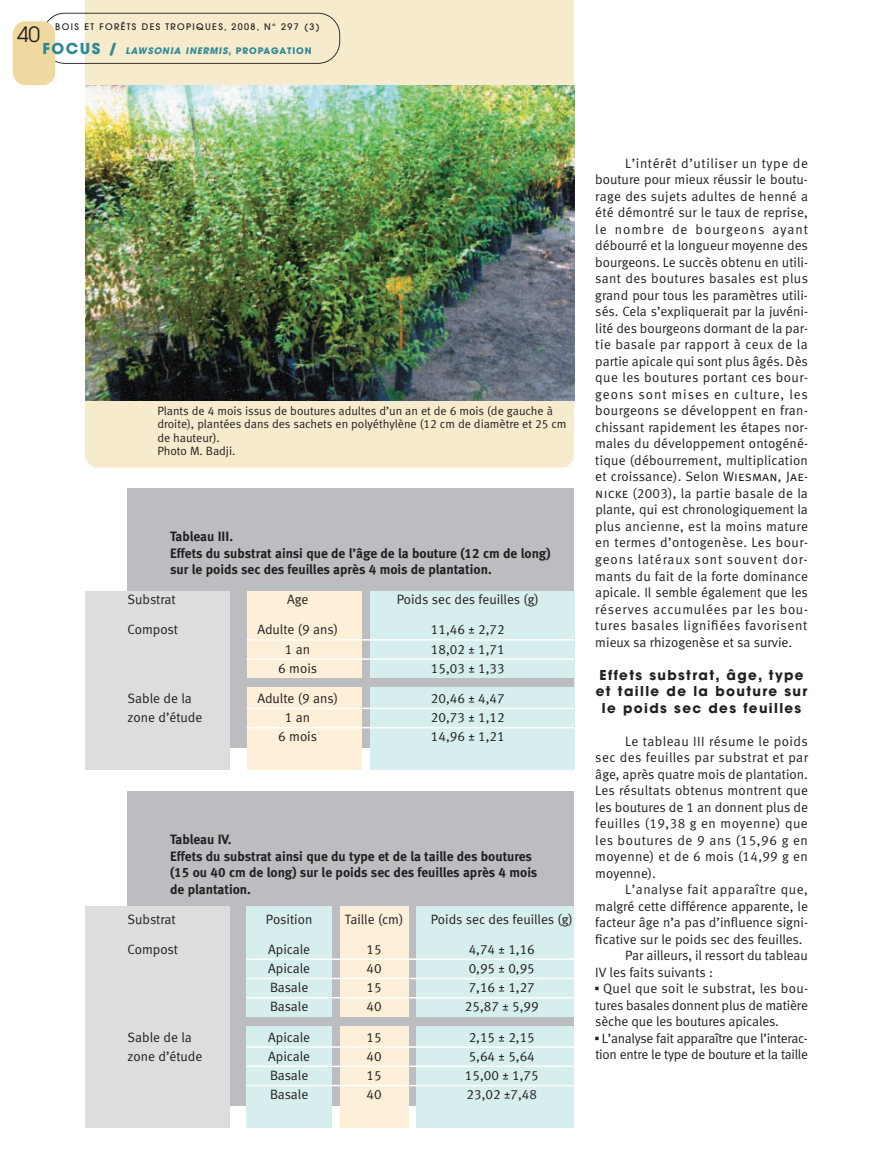
<style>
.page{position:relative;width:893px;height:1149px;background:#fff}
.page>*{position:absolute;margin:0;border:0;box-sizing:border-box;transform-origin:0 0}
.t1{font:21px "Avant Garde";color:#231f20}
.t2{font:13.5px/16.5px "Meta Normal LF";color:#231f20;text-align:justify}
.t3{font:13.5px/16.5px "Meta Bold LF";color:#231f20}
.t4{font:13.5px/16.5px "Meta Normal LF";letter-spacing:-.02em;color:#231f20}
.t5{font:700 13.5px/16.5px "Avant Garde";letter-spacing:.1em;color:#231f20;text-align:center}
.t6{font:13.5px "Meta Normal LF";letter-spacing:.04em;color:#231f20}
.t7{font:12px/13.5px "Meta Normal LF";color:#231f20}
.t8{font:500 9px "Avant Garde";letter-spacing:.15em;color:#231f20}
.t9{font:italic 700 9px "Avant Garde";letter-spacing:.1em;color:#2c8993}
.s1{font-style:normal;font-size:15px}
.s2{font-style:normal}
.s3{font-family:"Meta Normal LF Caps"}
.s4{font-family:"Universal Newswith Comm Pi"}
</style>
<div class="page">
<div style="left:128px;top:488px;width:446px;height:260px;background:#bcbdc0"></div>
<div style="left:85px;top:590px;width:145px;height:179px;background:#dcdddf"></div>
<div style="left:247px;top:590px;width:114px;height:179px;background:#feefd8"></div>
<div style="left:370px;top:590px;width:204px;height:179px;background:#d6eeed"></div>
<div style="left:238px;top:678px;width:336px;height:8px;background:#bcbdc0"></div>
<hr style="left:247px;top:639px;width:327px;height:1px;background:#fff">
<hr style="left:247px;top:658px;width:327px;height:1px;background:#fff">
<hr style="left:247px;top:707px;width:327px;height:2px;background:#fff">
<hr style="left:247px;top:726px;width:327px;height:2px;background:#fff">
<div style="left:128px;top:791px;width:446px;height:314px;background:#bcbdc0"></div>
<div style="left:85px;top:906px;width:145px;height:221px;background:#dcdddf"></div>
<div style="left:247px;top:906px;width:85px;height:221px;background:#d6eeed"></div>
<div style="left:340px;top:906px;width:68px;height:221px;background:#feefd8"></div>
<div style="left:417px;top:906px;width:157px;height:221px;background:#d6eeed"></div>
<div style="left:238px;top:1016px;width:336px;height:9px;background:#bcbdc0"></div>
<hr style="left:247px;top:958px;width:327px;height:1px;background:#fff">
<hr style="left:247px;top:977px;width:327px;height:1px;background:#fff">
<hr style="left:247px;top:996px;width:327px;height:2px;background:#fff">
<hr style="left:247px;top:1045px;width:327px;height:2px;background:#fff">
<hr style="left:247px;top:1065px;width:327px;height:1px;background:#fff">
<hr style="left:247px;top:1084px;width:327px;height:1px;background:#fff">
<div style="left:85px;top:0;width:489px;height:467px;background:#f6ebcd"></div>
<img style="left:85px;top:85px;width:489px;height:315px">
<svg style="left:46px;top:13px;width:294px;height:51px;background:#efe6cc"></svg>
<div style="left:13px;top:21px;width:42px;height:64px;background:#f0d9a0;border-radius:13px"></div>
<h1 class="t1" style="left:17px;top:26px;width:25px">40</h1>
<p class="t8" style="left:55px;top:23px;width:266px">BOIS ET FORÊTS DES TROPIQUES, 2008, N° 297 (3)</p>
<p class="t9" style="left:43px;top:47px;width:271px"><span class="s1">FOCUS /</span> LAWSONIA INERMIS<span class="s2">, PROPAGATION</span></p>
<p class="t7" style="left:157px;top:405px;width:411px">Plants de 4 mois issus de boutures adultes d’un an et de 6 mois (de gauche à droite), plantées dans des sachets en polyéthylène (12 cm de diamètre et 25 cm de hauteur).<br>Photo M. Badji.</p>
<p class="t3" style="left:170px;top:529px;width:382px">Tableau III.<br>Effets du substrat ainsi que de l’âge de la bouture (12 cm de long) sur le poids sec des feuilles après 4 mois de plantation.</p>
<p class="t2" style="left:128px;top:592px;width:50px">Substrat</p>
<p class="t2" style="left:287px;top:592px;width:23px">Age</p>
<p class="t2" style="left:397px;top:592px;width:144px">Poids sec des feuilles (g)</p>
<p class="t2" style="left:128px;top:622px;width:52px">Compost</p>
<p class="t2" style="left:257px;top:622px;width:82px">Adulte (9 ans)</p>
<p class="t2" style="left:431px;top:622px;width:75px">11,46 ± 2,72</p>
<p class="t2" style="left:285px;top:641px;width:27px">1 an</p>
<p class="t2" style="left:431px;top:641px;width:75px">18,02 ± 1,71</p>
<p class="t2" style="left:278px;top:661px;width:40px">6 mois</p>
<p class="t2" style="left:431px;top:661px;width:75px">15,03 ± 1,33</p>
<p class="t2" style="left:128px;top:691px;width:66px">Sable de la</p>
<p class="t2" style="left:257px;top:691px;width:82px">Adulte (9 ans)</p>
<p class="t2" style="left:431px;top:691px;width:75px">20,46 ± 4,47</p>
<p class="t2" style="left:128px;top:710px;width:76px">zone d’étude</p>
<p class="t2" style="left:285px;top:710px;width:27px">1 an</p>
<p class="t2" style="left:431px;top:710px;width:75px">20,73 ± 1,12</p>
<p class="t2" style="left:278px;top:729px;width:40px">6 mois</p>
<p class="t2" style="left:431px;top:729px;width:75px">14,96 ± 1,21</p>
<p class="t3" style="left:170px;top:832px;width:369px">Tableau IV.<br>Effets du substrat ainsi que du type et de la taille des boutures (15 ou 40 cm de long) sur le poids sec des feuilles après 4 mois de plantation.</p>
<p class="t2" style="left:128px;top:911px;width:50px">Substrat</p>
<p class="t2" style="left:266px;top:911px;width:48px">Position</p>
<p class="t2" style="left:345px;top:911px;width:60px">Taille (cm)</p>
<p class="t2" style="left:431px;top:911px;width:144px">Poids sec des feuilles (g)</p>
<p class="t2" style="left:128px;top:941px;width:52px">Compost</p>
<p class="t2" style="left:268px;top:941px;width:44px">Apicale</p>
<p class="t2" style="left:367px;top:941px;width:17px">15</p>
<p class="t2" style="left:469px;top:941px;width:68px">4,74 ± 1,16</p>
<p class="t2" style="left:268px;top:960px;width:44px">Apicale</p>
<p class="t2" style="left:367px;top:960px;width:17px">40</p>
<p class="t2" style="left:469px;top:960px;width:68px">0,95 ± 0,95</p>
<p class="t2" style="left:270px;top:980px;width:40px">Basale</p>
<p class="t2" style="left:367px;top:980px;width:17px">15</p>
<p class="t2" style="left:469px;top:980px;width:68px">7,16 ± 1,27</p>
<p class="t2" style="left:270px;top:999px;width:40px">Basale</p>
<p class="t2" style="left:367px;top:999px;width:17px">40</p>
<p class="t2" style="left:465px;top:999px;width:75px">25,87 ± 5,99</p>
<p class="t2" style="left:128px;top:1029px;width:66px">Sable de la</p>
<p class="t2" style="left:268px;top:1029px;width:44px">Apicale</p>
<p class="t2" style="left:367px;top:1029px;width:17px">15</p>
<p class="t2" style="left:469px;top:1029px;width:68px">2,15 ± 2,15</p>
<p class="t2" style="left:128px;top:1048px;width:76px">zone d’étude</p>
<p class="t2" style="left:268px;top:1048px;width:44px">Apicale</p>
<p class="t2" style="left:367px;top:1048px;width:17px">40</p>
<p class="t2" style="left:469px;top:1048px;width:68px">5,64 ± 5,64</p>
<p class="t2" style="left:270px;top:1067px;width:40px">Basale</p>
<p class="t2" style="left:367px;top:1067px;width:17px">15</p>
<p class="t2" style="left:465px;top:1067px;width:75px">15,00 ± 1,75</p>
<p class="t2" style="left:270px;top:1087px;width:40px">Basale</p>
<p class="t2" style="left:367px;top:1087px;width:17px">40</p>
<p class="t2" style="left:467px;top:1087px;width:72px">23,02 ±7,48</p>
<p class="t2" style="left:595px;top:156px;width:214px;text-indent:30px">L’intérêt d’utiliser un type de bouture pour mieux réussir le boutu&shy;rage des sujets adultes de henné a été démontré sur le taux de reprise, le nombre de bourgeons ayant débourré et la longueur moyenne des bourgeons. Le succès obtenu en utili&shy;sant des boutures basales est plus grand pour tous les paramètres utili&shy;sés. Cela s’expliquerait par la juvéni&shy;lité des bourgeons dormant de la par&shy;tie basale par rapport à ceux de la partie apicale qui sont plus âgés. Dès que les boutures portant ces bour&shy;geons sont mises en culture, les bourgeons se développent en fran&shy;chissant rapidement les étapes nor&shy;males du développement ontogéné&shy;tique (débourrement, multiplication et croissance). Selon <span class="s3">Wiesman, Jae&shy;nicke</span> (2003), la partie basale de la plante, qui est chronologiquement la plus ancienne, est la moins mature en termes d’ontogenèse. Les bour&shy;geons latéraux sont souvent dor&shy;mants du fait de la forte dominance apicale. Il semble également que les réserves accumulées par les bou&shy;tures basales lignifiées favorisent mieux sa rhizogenèse et sa survie.</p>
<p class="t5" style="left:596px;top:668px;width:213px">Effets substrat, âge, type et taille de la bouture sur le poids sec des feuilles</p>
<p class="t2" style="left:595px;top:733px;width:214px;text-indent:30px">Le tableau III résume le poids sec des feuilles par substrat et par âge, après quatre mois de plantation.<br>Les résultats obtenus montrent que les boutures de 1 an donnent plus de feuilles (19,38 g en moyenne) que les boutures de 9 ans (15,96 g en moyenne) et de 6 mois (14,99 g en moyenne).</p>
<p class="t6" style="left:625px;top:884px;width:184px">L’analyse fait apparaître que,</p>
<p class="t2" style="left:595px;top:898px;width:214px">malgré cette différence apparente, le</p>
<p class="t2" style="left:595px;top:915px;width:214px">facteur âge n’a pas d’influence signi-</p>
<p class="t2" style="left:595px;top:931px;width:209px">ficative sur le poids sec des feuilles.</p>
<p class="t2" style="left:625px;top:948px;width:184px">Par ailleurs, il ressort du tableau</p>
<p class="t2" style="left:595px;top:964px;width:119px">IV les faits suivants :</p>
<p class="t2" style="left:595px;top:981px;width:214px"><span class="s4">▪</span> Quel que soit le substrat, les bou&shy;tures basales donnent plus de matière sèche que les boutures apicales.</p>
<p class="t4" style="left:595px;top:1030px;width:214px"><span class="s4">▪</span> L’analyse fait apparaître que l’interac&shy;tion entre le type de bouture et la taille</p>
</div>
